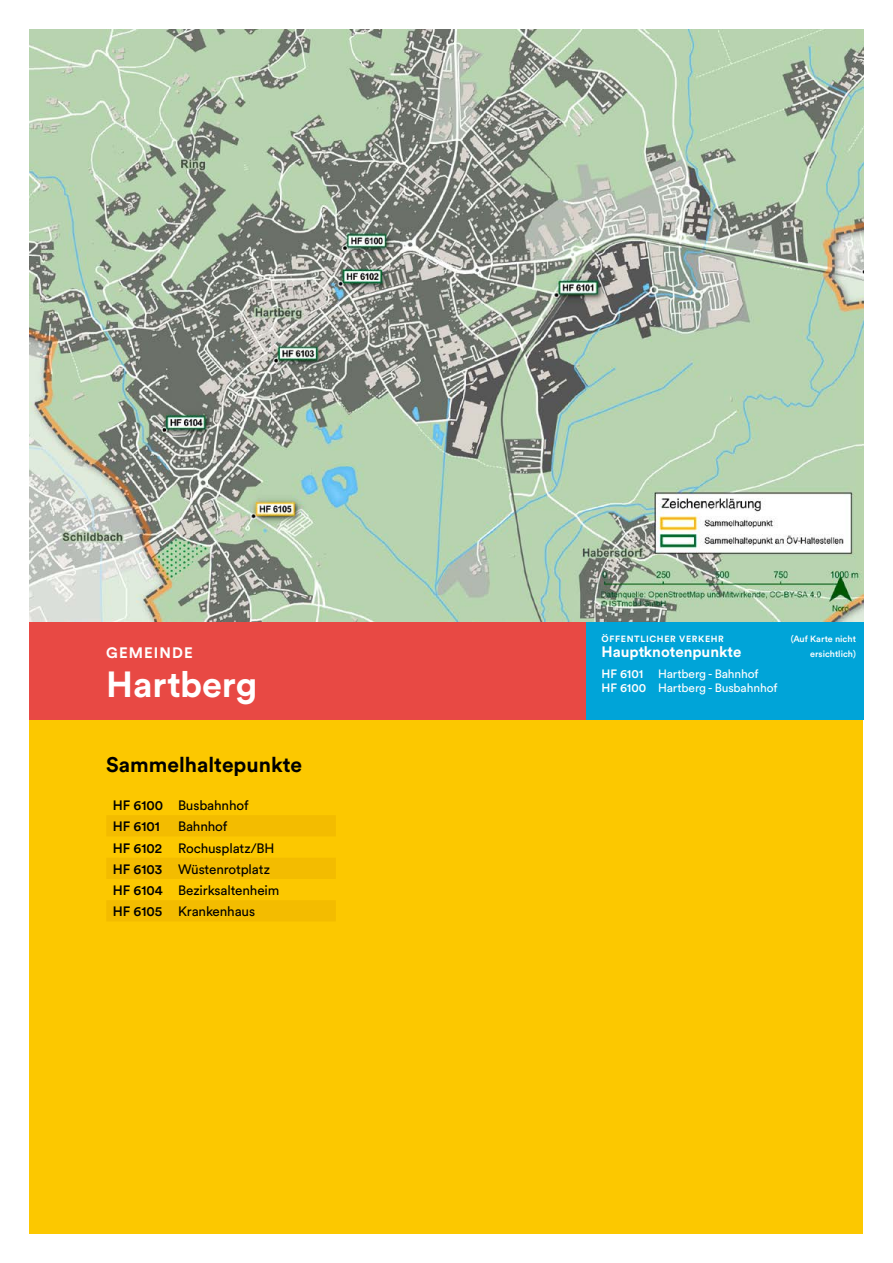
<style>
.page{position:relative;width:893px;height:1263px;background:#fff}
.page>*{position:absolute;margin:0;border:0;box-sizing:border-box;transform-origin:0 0}
.t1{font:700 36px "Circular Pro";color:#fff}
.t2{font:700 21px "Circular Pro";color:#000}
.t3{font:700 15px "Circular Pro";color:#fff}
.t4{font:700 15px "Circular Pro";letter-spacing:.07em;color:#fff}
.t5{font:13.5px/21.3px "Circular Pro";letter-spacing:-.01em;color:#000}
.t6{font:500 13.5px/21.3px "Circular Pro";letter-spacing:-.005em;color:#000}
.t7{font:12px/14.4px "Circular Pro";letter-spacing:-.01em;color:#fff}
.t8{font:500 9px/14.4px "Circular Pro";color:#fff;text-align:right}
.t9{font:700 9px "Circular Pro";letter-spacing:.07em;color:#fff}
.s1{font-weight:400}
.s2{font-weight:500}
</style>
<div class="page">
<div style="left:30px;top:620px;width:833px;height:100px;background:#e84944"></div>
<div style="left:586px;top:620px;width:277px;height:100px;background:#00a4d8"></div>
<div style="left:30px;top:720px;width:833px;height:513px;background:#fcc800"></div>
<img style="left:30px;top:30px;width:833px;height:591px">
<svg style="left:107px;top:816px;width:229px;height:105px"></svg>
<p class="t4" style="left:106px;top:643px;width:88px">GEMEINDE</p>
<h1 class="t1" style="left:106px;top:659px;width:153px">Hartberg</h1>
<h2 class="t2" style="left:106px;top:750px;width:197px">Sammelhaltepunkte</h2>
<p class="t6" style="left:113px;top:794px;width:138px">HF 6100 <span class="s1">Busbahnhof<br></span>HF 6101</p>
<p class="t5" style="left:113px;top:815px;width:168px;text-indent:65px">Bahnhof<br><span class="s2">HF 6102</span> Rochusplatz/BH<br><span class="s2">HF 6103</span> Wüstenrotplatz<br><span class="s2">HF 6104</span> Bezirksaltenheim<br><span class="s2">HF 6105</span> Krankenhaus</p>
<p class="t9" style="left:602px;top:633px;width:124px">ÖFFENTLICHER VERKEHR</p>
<p class="t3" style="left:601px;top:641px;width:141px">Hauptknotenpunkte</p>
<p class="t8" style="left:791px;top:632px;width:67px">(Auf Karte nicht ersichtlich)</p>
<p class="t7" style="left:601px;top:666px;width:178px"><span class="s2">HF 6101</span> Hartberg - Bahnhof<br><span class="s2">HF 6100</span> Hartberg - Busbahnhof</p>
</div>
